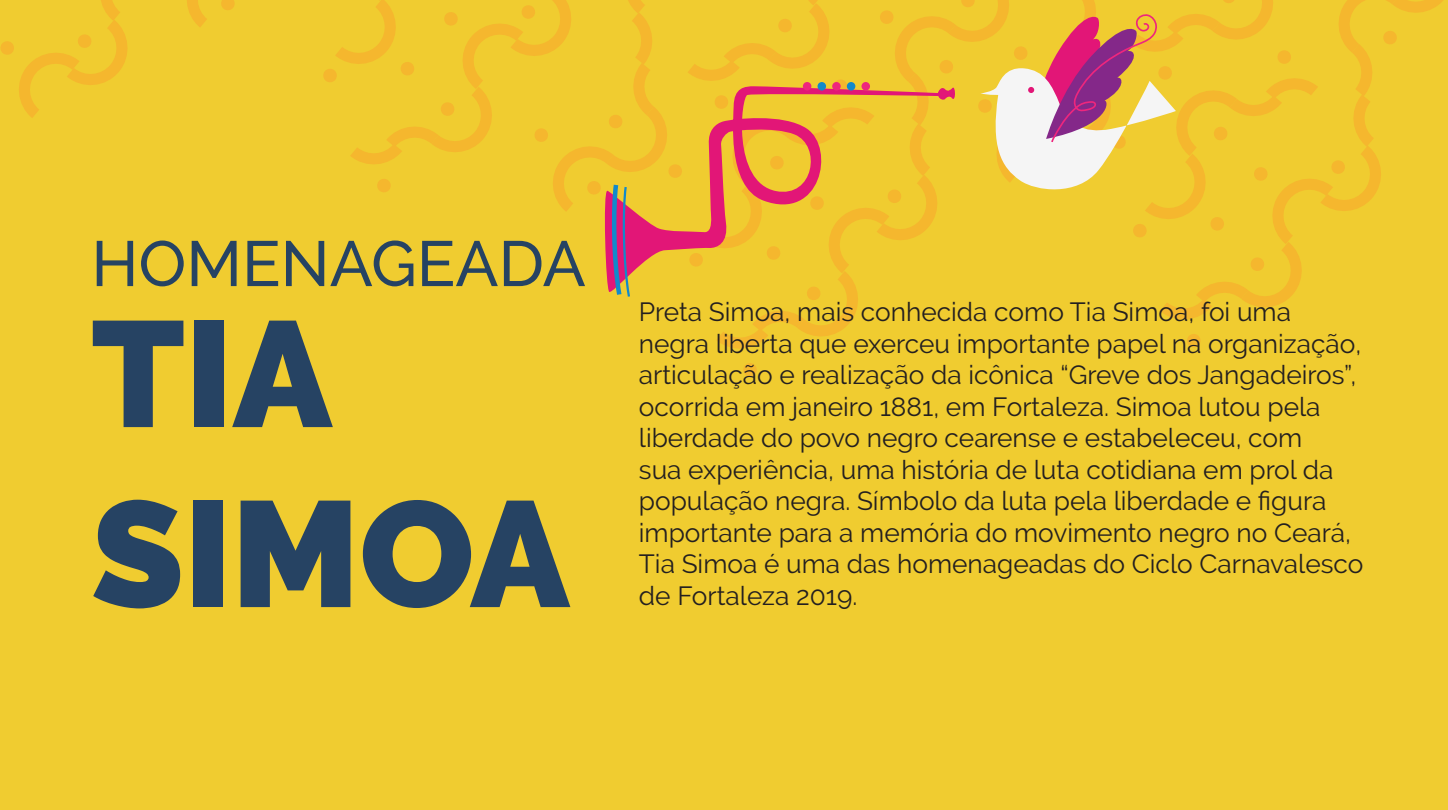
<style>
.page{position:relative;width:1448px;height:810px;background:#fff}
.page>*{position:absolute;margin:0;border:0;box-sizing:border-box;transform-origin:0 0}
.t1{font:900 150px/180px "Raleway";color:#264363}
.t2{font:500 63.75px "Raleway";color:#264363}
.t3{font:26.25px/31.5px "Raleway";color:#231f20}
</style>
<div class="page">
<div style="left:0;top:1px;width:1447px;height:809px;background:#f0cc30"></div>
<svg style="left:743px;top:363px;width:14px;height:14px"></svg>
<svg style="left:0;top:0;width:132px;height:118px"></svg>
<svg style="left:182px;top:0;width:65px;height:27px"></svg>
<svg style="left:322px;top:0;width:1126px;height:353px"></svg>
<p class="t2" style="left:91px;top:227px;width:496px">HOMENAGEADA</p>
<p class="t1" style="left:91px;top:285px;width:480px">TIA<br>SIMOA</p>
<p class="t3" style="left:639px;top:296px;width:726px">Preta Simoa, mais conhecida como Tia Simoa, foi uma negra liberta que exerceu importante papel na organização, articulação e realização da icônica “Greve dos Jangadeiros”, ocorrida em janeiro 1881, em Fortaleza. Simoa lutou pela liberdade do povo negro cearense e estabeleceu, com<br>sua experiência, uma história de luta cotidiana em prol da população negra. Símbolo da luta pela liberdade e figura importante para a memória do movimento negro no Ceará, Tia Simoa é uma das homenageadas do Ciclo Carnavalesco de Fortaleza 2019.</p>
</div>
